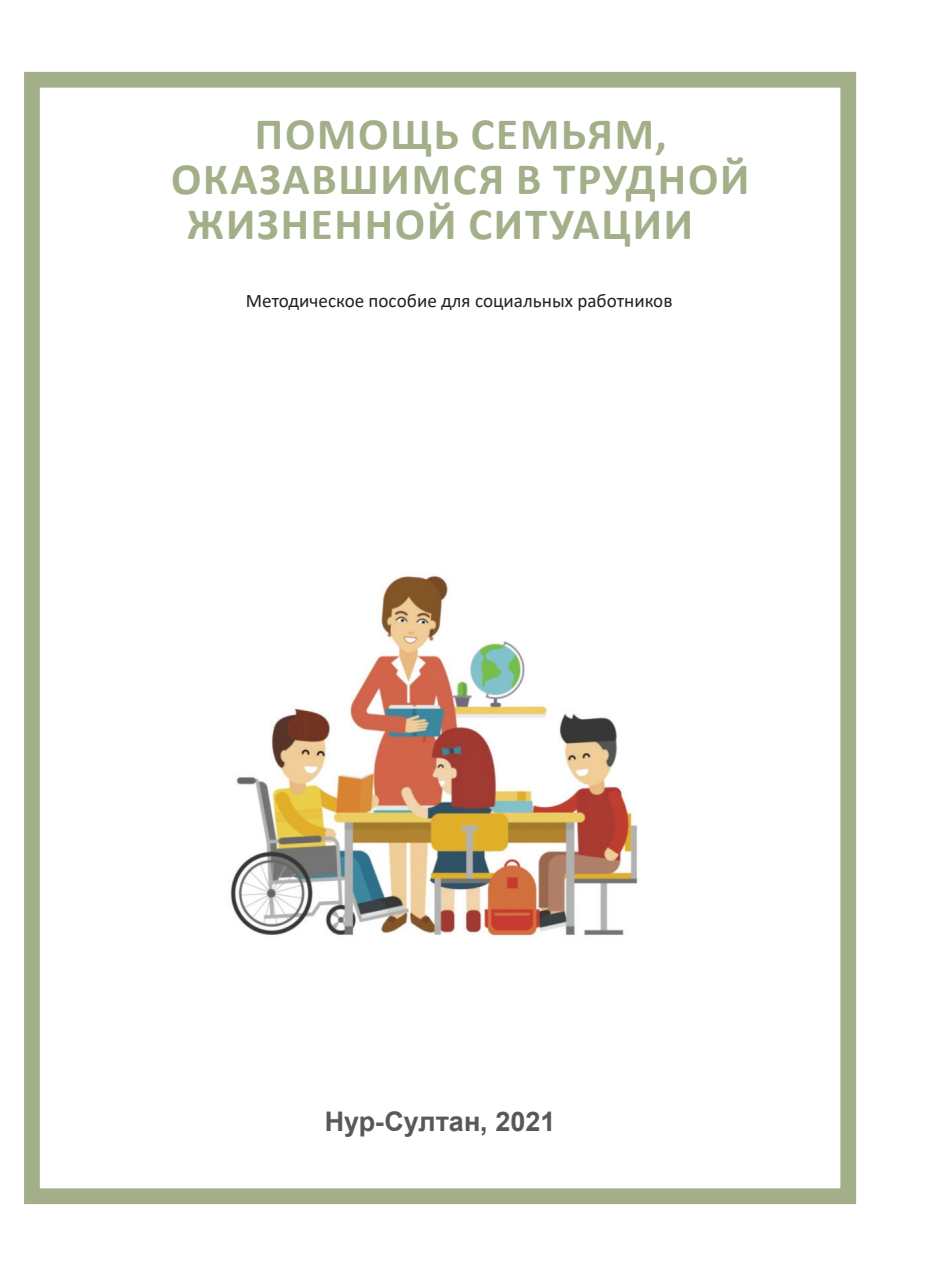
<style>
.page{position:relative;width:944px;height:1276px;background:#fff}
.page>*{position:absolute;margin:0;border:0;box-sizing:border-box;transform-origin:0 0}
.t1{font:700 45px "Calibri";letter-spacing:.04em;color:#a3af89}
.t2{font:700 27px "KZ Arial";color:#57585a}
.t3{font:19.12px "Calibri";color:#231f20}
</style>
<div class="page">
<img style="left:230px;top:575px;width:408px;height:362px">
<div style="left:24px;top:72px;width:832px;height:1132px;border:16px solid #a3af89"></div>
<p class="t1" style="left:255px;top:102px;width:413px">ПОМОЩЬ СЕМЬЯ М,</p>
<p class="t1" style="left:171px;top:147px;width:580px">ОКАЗАВШИМСЯ В ТРУДНОЙ</p>
<p class="t1" style="left:187px;top:192px;width:508px">ЖИЗНЕННОЙ СИТУАЦИИ</p>
<p class="t3" style="left:246px;top:287px;width:428px">Методическое пособие для социальных работников</p>
<p class="t2" style="left:325px;top:1106px;width:232px">Нур-Султан, 2021</p>
</div>
